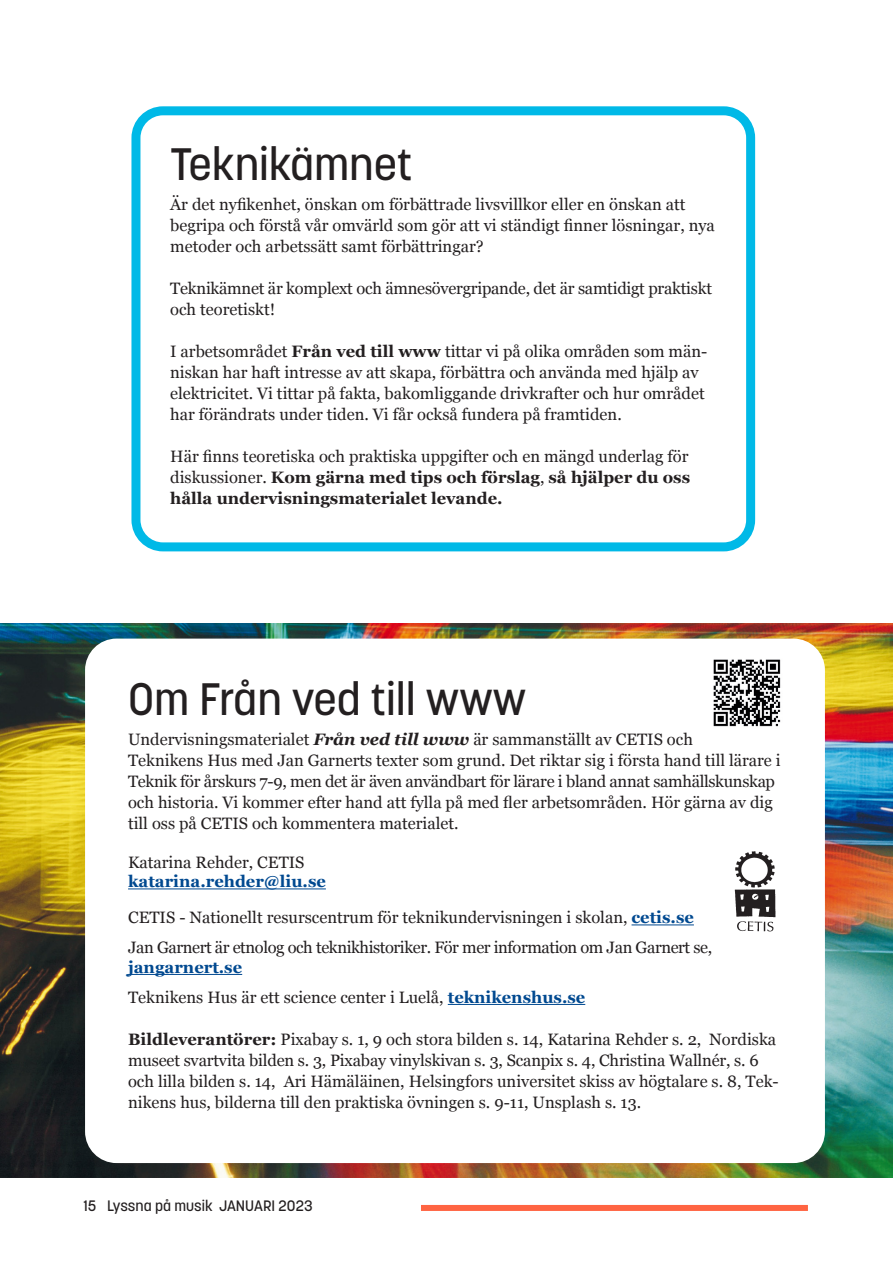
<style>
.page{position:relative;width:893px;height:1263px;background:#fff}
.page>*{position:absolute;margin:0;border:0;box-sizing:border-box;transform-origin:0 0}
.Rubriknivå_2{font:500 45px "Korolev Li U";color:#231f20}
.t1{font:16.5px/21px "Georgia";color:#231f20}
.t2{font:700 16.5px/21px "Georgia";color:#231f20;text-align:justify}
.t3{font:16.5px "Georgia";letter-spacing:-.025em;color:#231f20}
.link{font:700 16.5px "Georgia";color:#014990}
.t4{font:500 15px "Korolev Li U";color:#231f20}
.s1{font-weight:700}
.s2{font-weight:400}
.s3{font-weight:700;font-style:italic}
.s4{font-weight:700;color:#014990}
</style>
<div class="page">
<div style="left:421px;top:1205px;width:387px;height:6px;background:#ff6442"></div>
<img style="left:0;top:623px;width:893px;height:555px">
<div style="left:131px;top:106px;width:624px;height:445px;border:9px solid #00b9e7;border-radius:27px"></div>
<div style="left:90px;top:643px;width:730px;height:515px;background:#fff;border-radius:27px"></div>
<hr style="left:128px;top:888px;width:198px;height:1px;background:#014990">
<hr style="left:631px;top:924px;width:63px;height:1px;background:#014990">
<hr style="left:128px;top:974px;width:114px;height:1px;background:#014990">
<hr style="left:448px;top:1004px;width:137px;height:1px;background:#014990">
<div style="left:85px;top:639px;width:740px;height:524px;border:9px solid #fff;border-radius:27px"></div>
<img style="left:734px;top:851px;width:42px;height:81px">
<img style="left:713px;top:659px;width:68px;height:68px">
<h2 class="Rubriknivå_2" style="left:170px;top:134px;width:244px">Teknikämnet</h2>
<p class="t1" style="left:170px;top:193px;width:546px">Är det nyfikenhet, önskan om förbättrade livsvillkor eller en önskan att begripa och förstå vår omvärld som gör att vi ständigt finner lösningar, nya metoder och arbetssätt samt förbättringar?</p>
<p class="t1" style="left:170px;top:277px;width:543px">Teknikämnet är komplext och ämnesövergripande, det är samtidigt praktiskt och teoretiskt!</p>
<p class="t1" style="left:170px;top:340px;width:539px">I arbetsområdet <span class="s1">Från ved till www</span> tittar vi på olika områden som män&shy;niskan har haft intresse av att skapa, förbättra och använda med hjälp av elektricitet. Vi tittar på fakta, bakomliggande drivkrafter och hur området har förändrats under tiden. Vi får också fundera på framtiden.</p>
<p class="t2" style="left:170px;top:445px;width:521px"><span class="s2">Här finns teoretiska och praktiska uppgifter och en mängd underlag för diskussioner.</span> Kom gärna med tips och förslag<span class="s2">,</span> så hjälper du oss hålla undervisningsmaterialet levande.</p>
<h2 class="Rubriknivå_2" style="left:128px;top:669px;width:400px">Om Från ved till www</h2>
<p class="t1" style="left:128px;top:728px;width:654px">Undervisningsmaterialet <span class="s3">Från ved till www</span> är sammanställt av CETIS och<br>Teknikens Hus med Jan Garnerts texter som grund. Det riktar sig i första hand till lärare i Teknik för årskurs 7-9, men det är även användbart för lärare i bland annat samhällskunskap och historia. Vi kommer efter hand att fylla på med fler arbetsområden. Hör gärna av dig till oss på CETIS och kommentera materialet.</p>
<p class="t1" style="left:128px;top:851px;width:178px">Katarina Rehder, CETIS</p>
<p class="link" style="left:128px;top:869px;width:199px">katarina.rehder@liu.se</p>
<p class="t1" style="left:128px;top:906px;width:567px">CETIS - Nationellt resurscentrum för teknikundervisningen i skolan, <span class="s4">cetis.se</span></p>
<p class="t3" style="left:128px;top:936px;width:586px">Jan Garnert är etnolog och teknikhistoriker. För mer information om Jan Garnert se,</p>
<p class="link" style="left:128px;top:955px;width:116px">jangarnert.se</p>
<p class="t1" style="left:128px;top:986px;width:459px">Teknikens Hus är ett science center i Luelå, <span class="s4">teknikenshus.se</span></p>
<p class="t1" style="left:128px;top:1028px;width:652px"><span class="s1">Bildleverantörer:</span> Pixabay s. 1, 9 och stora bilden s. 14, Katarina Rehder s. 2, Nordiska museet svartvita bilden s. 3, Pixabay vinylskivan s. 3, Scanpix s. 4, Christina Wallnér, s. 6 och lilla bilden s. 14, Ari Hämäläinen, Helsingfors universitet skiss av högtalare s. 8, Tek&shy;nikens hus, bilderna till den praktiska övningen s. 9-11, Unsplash s. 13.</p>
<p class="t4" style="left:83px;top:1196px;width:231px">15 Lyssna på musik JANUARI 2023</p>
</div>
